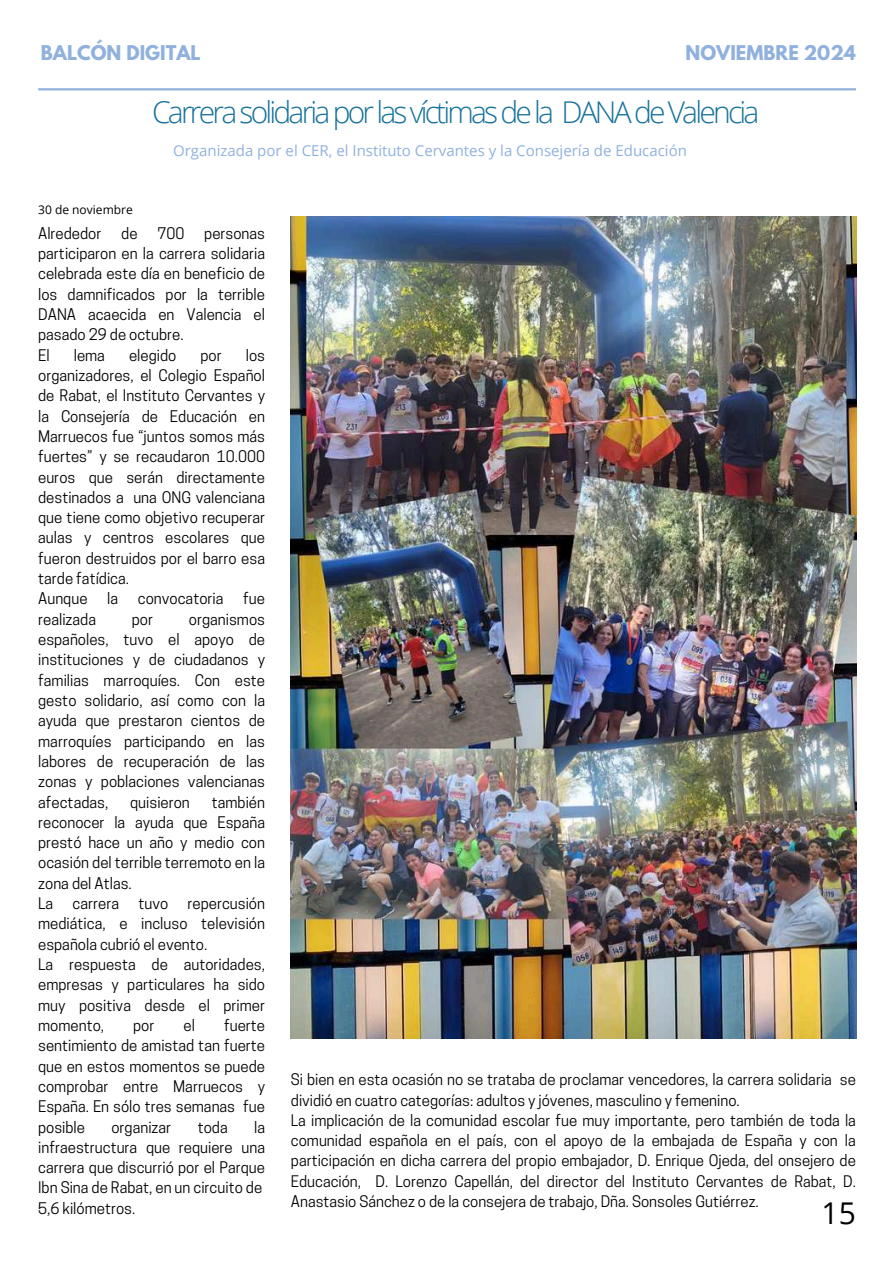
<style>
.page{position:relative;width:894px;height:1264px;background:#fff}
.page>*{position:absolute;margin:0;border:0;box-sizing:border-box;transform-origin:0 0}
.t1{font:300 30px "Open Sans";letter-spacing:-.095em;color:#16729b}
.t2{font:30px "Open Sans";color:#000}
.t3{font:700 18px "League Spartan";color:#90b1de}
.t4{font:15px/20.2px "Cooper Hewitt";color:#000}
.t5{font:15px "Open Sans";color:#90b1de}
.t6{font:12px "Open Sans";color:#000}
</style>
<div class="page">
<hr style="left:38px;top:88px;width:817px;height:2px;background:#90b1de">
<img style="left:291px;top:217px;width:564px;height:821px">
<p class="t3" style="left:41px;top:39px;width:161px">BALCÓN DIGITAL</p>
<p class="t3" style="left:685px;top:39px;width:172px">NOVIEMBRE 2024</p>
<h1 class="t1" style="left:152px;top:92px;width:608px">Carrera solidaria por las víctimas de la DANA de Valencia</h1>
<p class="t5" style="left:173px;top:140px;width:515px">Organizada por el CER, el Instituto Cervantes y la Consejería de Educación</p>
<p class="t6" style="left:38px;top:201px;width:96px">30 de noviembre</p>
<p class="t4" style="left:38px;top:223px;width:65px">Alrededor</p>
<p class="t4" style="left:121px;top:223px;width:18px">de</p>
<p class="t4" style="left:157px;top:223px;width:29px">700</p>
<p class="t4" style="left:38px;top:223px;width:228px;text-indent:166px">personas participaron en la carrera solidaria celebrada este día en beneficio de los damnificados por la terrible<br>DANA acaecida en Valencia el pasado 29 de octubre.<br>El</p>
<p class="t4" style="left:38px;top:345px;width:228px;text-indent:207px">los organizadores, el Colegio Español de Rabat, el Instituto Cervantes y la Consejería de Educación en<br>Marruecos fue &lt;juntos somos más fuertes= y se recaudaron 10.000 euros que serán directamente destinados a una ONG valenciana que tiene como objetivo recuperar aulas y centros escolares que fueron destruidos por el barro esa tarde fatídica.<br>Aunque</p>
<p class="t4" style="left:74px;top:345px;width:33px">lema</p>
<p class="t4" style="left:129px;top:345px;width:49px">elegido</p>
<p class="t4" style="left:200px;top:345px;width:23px">por</p>
<p class="t4" style="left:107px;top:588px;width:12px">la</p>
<p class="t4" style="left:138px;top:588px;width:87px">convocatoria</p>
<p class="t4" style="left:243px;top:588px;width:23px">fue</p>
<p class="t4" style="left:38px;top:609px;width:59px">realizada</p>
<p class="t4" style="left:132px;top:609px;width:23px">por</p>
<p class="t4" style="left:38px;top:609px;width:228px;text-align:justify;text-indent:151px">organismos españoles, tuvo el apoyo de instituciones y de ciudadanos y familias marroquíes. Con este gesto solidario, así como con la ayuda que prestaron cientos de marroquíes participando en las labores de recuperación de las zonas y poblaciones valencianas afectadas,</p>
<p class="t4" style="left:38px;top:791px;width:228px;text-indent:173px">también reconocer la ayuda que España prestó hace un año y medio con ocasión del terrible terremoto en la zona del Atlas.<br>La</p>
<p class="t4" style="left:130px;top:791px;width:61px">quisieron</p>
<p class="t4" style="left:38px;top:893px;width:228px;text-indent:149px">repercusión mediática, e incluso televisión española cubrió el evento.<br>La respuesta de autoridades, empresas y particulares ha sido muy positiva desde el primer momento,</p>
<p class="t4" style="left:73px;top:893px;width:48px">carrera</p>
<p class="t4" style="left:138px;top:893px;width:31px">tuvo</p>
<p class="t4" style="left:38px;top:1015px;width:228px;text-align:justify;text-indent:186px">fuerte sentimiento de amistad tan fuerte que en estos momentos se puede comprobar entre Marruecos y España. En sólo tres semanas fue posible</p>
<p class="t4" style="left:133px;top:1015px;width:23px">por</p>
<p class="t4" style="left:183px;top:1015px;width:13px">el</p>
<p class="t4" style="left:38px;top:1116px;width:228px;text-indent:216px">la infraestructura que requiere una carrera que discurrió por el Parque<br>Ibn Sina de Rabat, en un circuito de<br>5,6 kilómetros.</p>
<p class="t4" style="left:111px;top:1116px;width:61px">organizar</p>
<p class="t4" style="left:198px;top:1116px;width:32px">toda</p>
<p class="t4" style="left:291px;top:1069px;width:566px">Si bien en esta ocasión no se trataba de proclamar vencedores, la carrera solidaria se dividió en cuatro categorías: adultos y jóvenes, masculino y femenino.<br>La implicación de la comunidad escolar fue muy importante, pero también de toda la comunidad española en el país, con el apoyo de la embajada de España y con la participación en dicha carrera del propio embajador, D. Enrique Ojeda, del onsejero de Educación, D. Lorenzo Capellán, del director del Instituto Cervantes de Rabat, D.<br>Anastasio Sánchez o de la consejera de trabajo, Dña. Sonsoles Gutiérrez.</p>
<h1 class="t2" style="left:821px;top:1192px;width:36px">15</h1>
</div>
